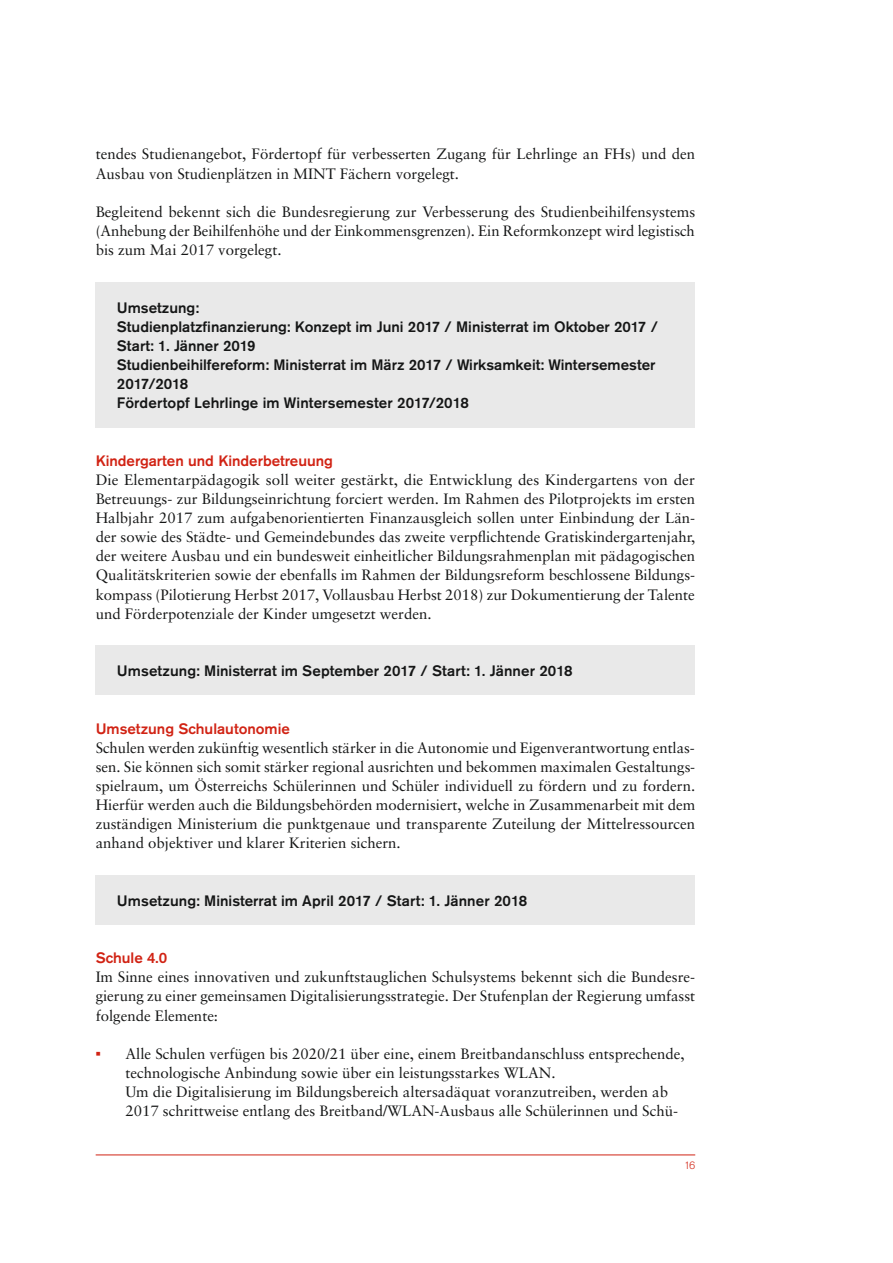
<style>
.page{position:relative;width:893px;height:1263px;background:#fff}
.page>*{position:absolute;margin:0;border:0;box-sizing:border-box;transform-origin:0 0}
.t1{font:15px/19.2px "Sabon LT Pro";color:#151616;text-align:justify}
.t2{font:500 15px/19.2px "Akzidenz Grotesk Pro";color:#151616}
.t3{font:500 15px "Akzidenz Grotesk Pro";color:#d12314}
.t4{font:300 10.5px "Akzidenz Grotesk Pro";color:#d12314}
.s1{font-family:"Akzidenz Grotesk Pro";font-weight:700;color:#d12314}
</style>
<div class="page">
<hr style="left:96px;top:1154px;width:599px;height:1px;background:#d12314">
<div style="left:96px;top:282px;width:599px;height:145px;background:#e9e9e9"></div>
<div style="left:96px;top:645px;width:599px;height:50px;background:#e9e9e9"></div>
<div style="left:96px;top:875px;width:599px;height:50px;background:#e9e9e9"></div>
<p class="t1" style="left:96px;top:144px;width:601px">tendes Studienangebot, Fördertopf für verbesserten Zugang für Lehrlinge an FHs) und den<br>Ausbau von Studienplätzen in MINT Fächern vorgelegt.</p>
<p class="t1" style="left:96px;top:202px;width:601px">Begleitend bekennt sich die Bundesregierung zur Verbesserung des Studienbeihilfensystems (Anhebung der Beihilfenhöhe und der Einkommensgrenzen). Ein Reformkonzept wird legistisch bis zum Mai 2017 vorgelegt.</p>
<p class="t2" style="left:117px;top:297px;width:542px">Umsetzung:<br>Studienplatzfinanzierung: Konzept im Juni 2017 / Ministerrat im Oktober 2017 / Start: 1. Jänner 2019<br>Studienbeihilfereform: Ministerrat im März 2017 / Wirksamkeit: Wintersemester 2017/2018<br>Fördertopf Lehrlinge im Wintersemester 2017/2018</p>
<p class="t3" style="left:96px;top:451px;width:239px">Kindergarten und Kinderbetreuung</p>
<p class="t1" style="left:96px;top:470px;width:601px">Die Elementarpädagogik soll weiter gestärkt, die Entwicklung des Kindergartens von der Betreuungs- zur Bildungseinrichtung forciert werden. Im Rahmen des Pilotprojekts im ersten Halbjahr 2017 zum aufgabenorientierten Finanzausgleich sollen unter Einbindung der Län&shy;der sowie des Städte- und Gemeindebundes das zweite verpflichtende Gratiskindergartenjahr, der weitere Ausbau und ein bundesweit einheitlicher Bildungsrahmenplan mit pädagogischen Qualitätskriterien sowie der ebenfalls im Rahmen der Bildungsreform beschlossene Bildungs&shy;kompass (Pilotierung Herbst 2017, Vollausbau Herbst 2018) zur Dokumentierung der Talente und Förderpotenziale der Kinder umgesetzt werden.</p>
<p class="t2" style="left:117px;top:661px;width:457px">Umsetzung: Ministerrat im September 2017 / Start: 1. Jänner 2018</p>
<p class="t3" style="left:96px;top:719px;width:196px">Umsetzung Schulautonomie</p>
<p class="t1" style="left:96px;top:737px;width:601px">Schulen werden zukünftig wesentlich stärker in die Autonomie und Eigenverantwortung entlas&shy;sen. Sie können sich somit stärker regional ausrichten und bekommen maximalen Gestaltungs&shy;spielraum, um Österreichs Schülerinnen und Schüler individuell zu fördern und zu fordern.<br>Hierfür werden auch die Bildungsbehörden modernisiert, welche in Zusammenarbeit mit dem zuständigen Ministerium die punktgenaue und transparente Zuteilung der Mittelressourcen anhand objektiver und klarer Kriterien sichern.</p>
<p class="t2" style="left:117px;top:891px;width:412px">Umsetzung: Ministerrat im April 2017 / Start: 1. Jänner 2018</p>
<p class="t3" style="left:96px;top:948px;width:73px">Schule 4.0</p>
<p class="t1" style="left:96px;top:967px;width:601px">Im Sinne eines innovativen und zukunftstauglichen Schulsystems bekennt sich die Bundesre&shy;gierung zu einer gemeinsamen Digitalisierungsstrategie. Der Stufenplan der Regierung umfasst folgende Elemente:</p>
<p class="t1" style="left:125px;top:1044px;width:561px;text-align:left;text-indent:-30px"><span class="s1">•</span> Alle Schulen verfügen bis 2020/21 über eine, einem Breitbandanschluss entsprechende, technologische Anbindung sowie über ein leistungsstarkes WLAN.<br>Um die Digitalisierung im Bildungsbereich altersadäquat voranzutreiben, werden ab 2017 schrittweise entlang des Breitband/WLAN-Ausbaus alle Schülerinnen und Schü-</p>
<p class="t4" style="left:684px;top:1158px;width:13px">16</p>
</div>
